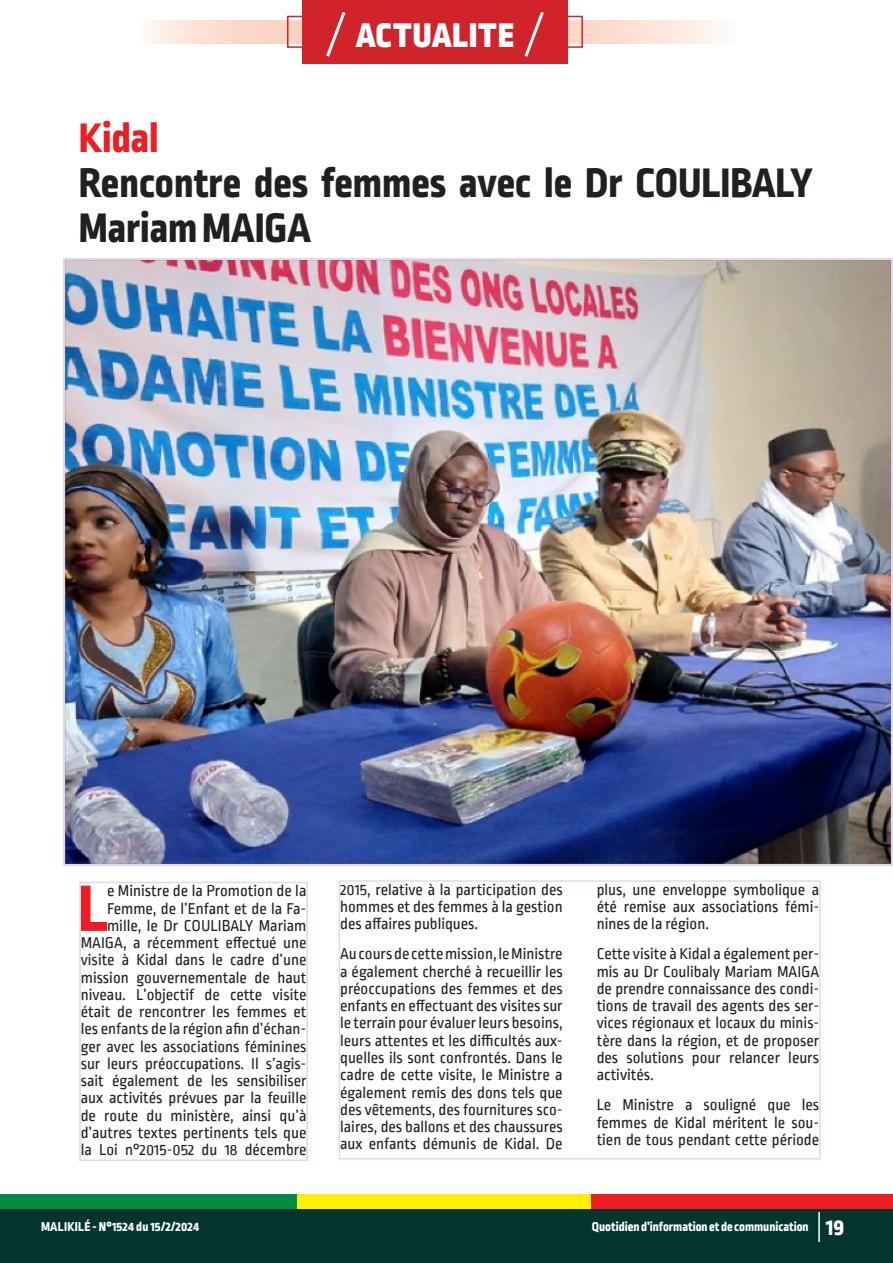
<style>
.page{position:relative;width:893px;height:1263px;background:#fff}
.page>*{position:absolute;margin:0;border:0;box-sizing:border-box;transform-origin:0 0}
.t1{font:800 69.15px "Ropa Sans Pro";color:#ee1d23}
.t2{font:800 43.5px/45px "Ropa Sans Pro";color:#231f20}
.t3{font:800 43.5px "Ropa Sans Pro";color:#ee1d23}
.t4{font:900 36px "Ropa Sans Pro";letter-spacing:.03em;color:#fff}
.t5{font:16.5px/17.2px "Ropa Sans PTT";color:#231f20;text-align:justify}
.t6{font:800 13.5px "Ropa Sans Pro";color:#fff}
.t7{font:800 13.5px "Ropa Sans Pro";letter-spacing:.02em;color:#fff}
.s1{font-size:24px}
</style>
<div class="page">
<div style="left:0;top:1195px;width:297px;height:17px;background:#008b43"></div>
<div style="left:297px;top:1195px;width:297px;height:17px;background:#fff101"></div>
<div style="left:592px;top:1195px;width:301px;height:17px;background:#ee1d23"></div>
<div style="left:0;top:1209px;width:893px;height:54px;background:#05352f"></div>
<hr style="left:818px;top:1212px;width:2px;height:30px;background:#fff">
<img style="left:65px;top:259px;width:827px;height:605px">
<div style="left:79px;top:882px;width:229px;height:279px;border:2px solid #e9d5e8"></div>
<div style="left:339px;top:880px;width:482px;height:279px;border:2px solid #e9d5e8"></div>
<svg style="left:147px;top:21px;width:572px;height:23px;background:#fce1d5"></svg>
<div style="left:287px;top:16px;width:296px;height:32px;border:2px solid #d1232a"></div>
<div style="left:302px;top:0;width:266px;height:64px;background:#d1232a"></div>
<svg style="left:326px;top:11px;width:20px;height:46px"></svg>
<svg style="left:524px;top:11px;width:20px;height:46px"></svg>
<p class="t4" style="left:356px;top:13px;width:159px">ACTUALITE</p>
<p class="t3" style="left:79px;top:112px;width:82px">Kidal</p>
<p class="t2" style="left:79px;top:162px;width:736px">Rencontre des femmes avec le Dr COULIBALY<br>Mariam MAIGA</p>
<p class="t5" style="left:81px;top:883px;width:227px;text-align:right">e Ministre de la Promotion de la Femme, de l’Enfant et de la Fa&shy;mille, le Dr COULIBALY Mariam MAIGA, a récemment effectué une visite à Kidal dans le cadre d’une mission gouvernementale de haut niveau. L’objectif de cette visite était de rencontrer les femmes et les enfants de la région afin d’échan&shy;ger avec les associations féminines sur leurs préoccupations. Il s’agis&shy;sait également de les sensibiliser aux activités prévues par la feuille de route du ministère, ainsi qu’à d’autres textes pertinents tels que la Loi n°2015-052 du 18 décembre</p>
<p class="t5" style="left:340px;top:882px;width:224px">2015, relative à la participation des hommes et des femmes à la gestion des affaires publiques.</p>
<p class="t1" style="left:78px;top:868px;width:32px">L</p>
<p class="t5" style="left:340px;top:946px;width:224px">Au cours de cette mission, le Ministre a également cherché à recueillir les préoccupations des femmes et des enfants en effectuant des visites sur le terrain pour évaluer leurs besoins, leurs attentes et les difficultés aux&shy;quelles ils sont confrontés. Dans le cadre de cette visite, le Ministre a également remis des dons tels que des vêtements, des fournitures sco&shy;laires, des ballons et des chaussures aux enfants démunis de Kidal. De</p>
<p class="t5" style="left:597px;top:882px;width:224px">plus, une enveloppe symbolique a été remise aux associations fémi&shy;nines de la région.</p>
<p class="t5" style="left:597px;top:946px;width:224px">Cette visite à Kidal a également per&shy;mis au Dr Coulibaly Mariam MAIGA de prendre connaissance des condi&shy;tions de travail des agents des ser&shy;vices régionaux et locaux du minis&shy;tère dans la région, et de proposer des solutions pour relancer leurs activités.</p>
<p class="t5" style="left:597px;top:1097px;width:224px">Le Ministre a souligné que les femmes de Kidal méritent le sou&shy;tien de tous pendant cette période</p>
<p class="t7" style="left:41px;top:1219px;width:160px">MALIKILÉ - N°1524 du 15/2/2024</p>
<p class="t6" style="left:592px;top:1219px;width:254px">Quotidien d’information et de communication <span class="s1">19</span></p>
</div>
